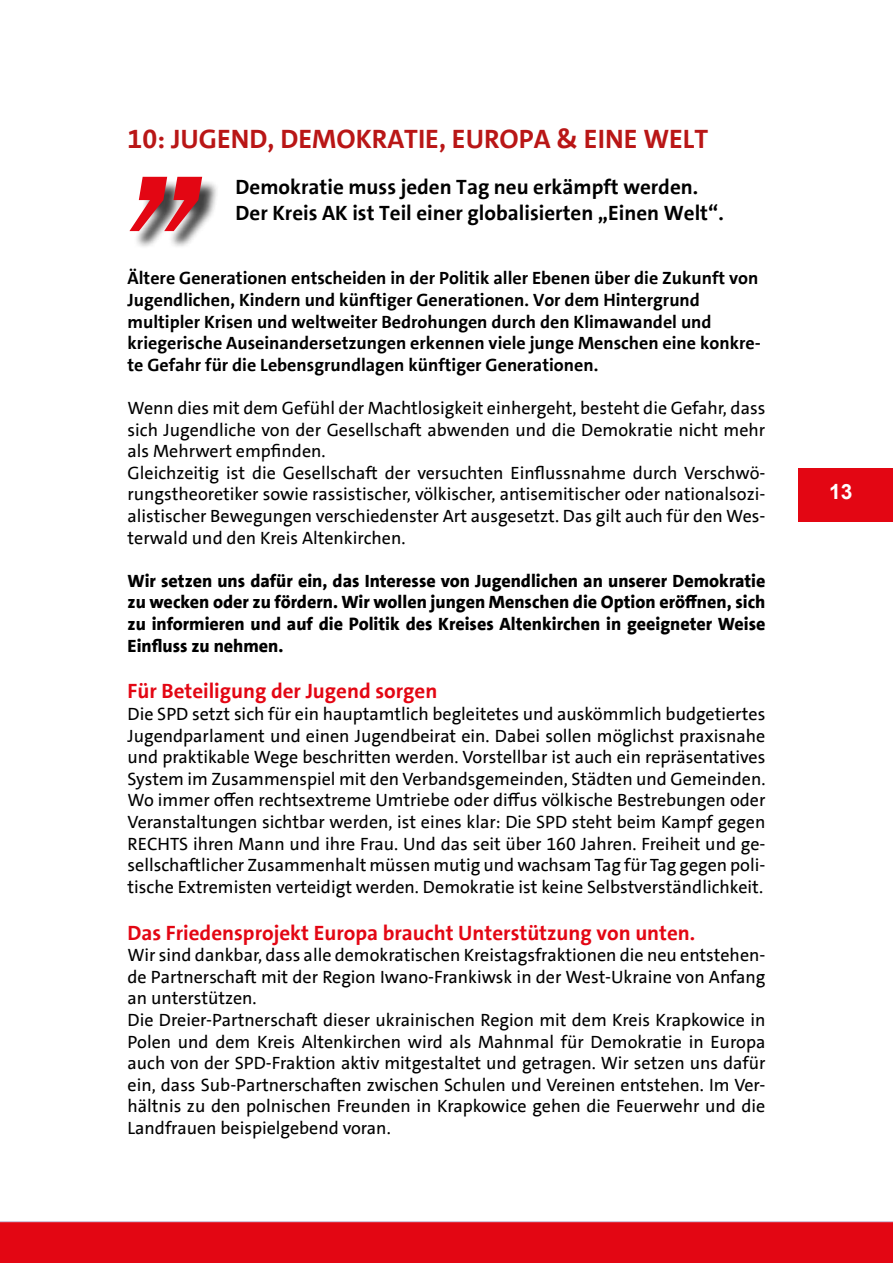
<style>
.page{position:relative;width:893px;height:1263px;background:#fff}
.page>*{position:absolute;margin:0;border:0;box-sizing:border-box;transform-origin:0 0}
.t1{font:italic 255px "Franklin Gothic";color:#e30613}
.t2{font:700 27px "SPD The Sans";color:#b91616}
.t3{font:700 21px/25.2px "SPD The Sans";color:#000}
.t4{font:700 21px "SPD The Sans";color:#e30613}
.t5{font:700 21px "Arial";color:#fff}
.t6{font:18px/21.6px "SPD The Sans";color:#000}
.t7{font:700 18px/21.6px "SPD The Sans";color:#000}
.t8{font:800 18px/21.6px "SPD The Sans";color:#000;text-align:justify}
</style>
<div class="page">
<div style="left:0;top:1221px;width:893px;height:42px;background:#e30613"></div>
<div style="left:799px;top:468px;width:94px;height:54px;background:#e30613"></div>
<div style="left:133px;top:179px;width:87px;height:71px;background:#000;opacity:.75"></div>
<h2 class="t2" style="left:128px;top:121px;width:582px">10: JUGEND, DEMOKRATIE, EUROPA &amp; EINE WELT</h2>
<p class="t3" style="left:236px;top:175px;width:490px">Demokratie muss jeden Tag neu erkämpft werden.<br>Der Kreis AK ist Teil einer globalisierten „Einen Welt“.</p>
<h1 class="t1" style="left:131px;top:-45px;width:97px">„</h1>
<p class="t7" style="left:128px;top:268px;width:635px">Ältere Generationen entscheiden in der Politik aller Ebenen über die Zukunft von Jugendlichen, Kindern und künftiger Generationen. Vor dem Hintergrund multipler Krisen und weltweiter Bedrohungen durch den Klimawandel und kriegerische Auseinandersetzungen erkennen viele junge Menschen eine konkre&shy;te Gefahr für die Lebensgrundlagen künftiger Generationen.</p>
<p class="t6" style="left:128px;top:397px;width:639px">Wenn dies mit dem Gefühl der Machtlosigkeit einhergeht, besteht die Gefahr, dass sich Jugendliche von der Gesellschaft abwenden und die Demokratie nicht mehr als Mehrwert empfinden.<br>Gleichzeitig ist die Gesellschaft der versuchten Einflussnahme durch Verschwö&shy;rungstheoretiker sowie rassistischer, völkischer, antisemitischer oder nationalsozi&shy;alistischer Bewegungen verschiedenster Art ausgesetzt. Das gilt auch für den Wes&shy;terwald und den Kreis Altenkirchen.</p>
<p class="t8" style="left:128px;top:570px;width:639px">Wir setzen uns dafür ein, das Interesse von Jugendlichen an unserer Demokratie zu wecken oder zu fördern. Wir wollen jungen Menschen die Option eröffnen, sich zu informieren und auf die Politik des Kreises Altenkirchen in geeigneter Weise Einfluss zu nehmen.</p>
<p class="t4" style="left:128px;top:678px;width:311px">Für Beteiligung der Jugend sorgen</p>
<p class="t6" style="left:128px;top:703px;width:639px;text-align:justify">Die SPD setzt sich für ein hauptamtlich begleitetes und auskömmlich budgetiertes Jugendparlament und einen Jugendbeirat ein. Dabei sollen möglichst praxisnahe und praktikable Wege beschritten werden. Vorstellbar ist auch ein repräsentatives System im Zusammenspiel mit den Verbandsgemeinden, Städten und Gemeinden.<br>Wo immer offen rechtsextreme Umtriebe oder diffus völkische Bestrebungen oder Veranstaltungen sichtbar werden, ist eines klar: Die SPD steht beim Kampf gegen RECHTS ihren Mann und ihre Frau. Und das seit über 160 Jahren. Freiheit und ge&shy;sellschaftlicher Zusammenhalt müssen mutig und wachsam Tag für Tag gegen poli&shy;tische Extremisten verteidigt werden. Demokratie ist keine Selbstverständlichkeit.</p>
<p class="t4" style="left:128px;top:919px;width:569px">Das Friedensprojekt Europa braucht Unterstützung von unten.</p>
<p class="t6" style="left:128px;top:944px;width:639px">Wir sind dankbar, dass alle demokratischen Kreistagsfraktionen die neu entstehen&shy;de Partnerschaft mit der Region Iwano-Frankiwsk in der West-Ukraine von Anfang an unterstützen.<br>Die Dreier-Partnerschaft dieser ukrainischen Region mit dem Kreis Krapkowice in Polen und dem Kreis Altenkirchen wird als Mahnmal für Demokratie in Europa auch von der SPD-Fraktion aktiv mitgestaltet und getragen. Wir setzen uns dafür ein, dass Sub-Partnerschaften zwischen Schulen und Vereinen entstehen. Im Ver&shy;hältnis zu den polnischen Freunden in Krapkowice gehen die Feuerwehr und die Landfrauen beispielgebend voran.</p>
<p class="t5" style="left:829px;top:477px;width:25px">13</p>
</div>
